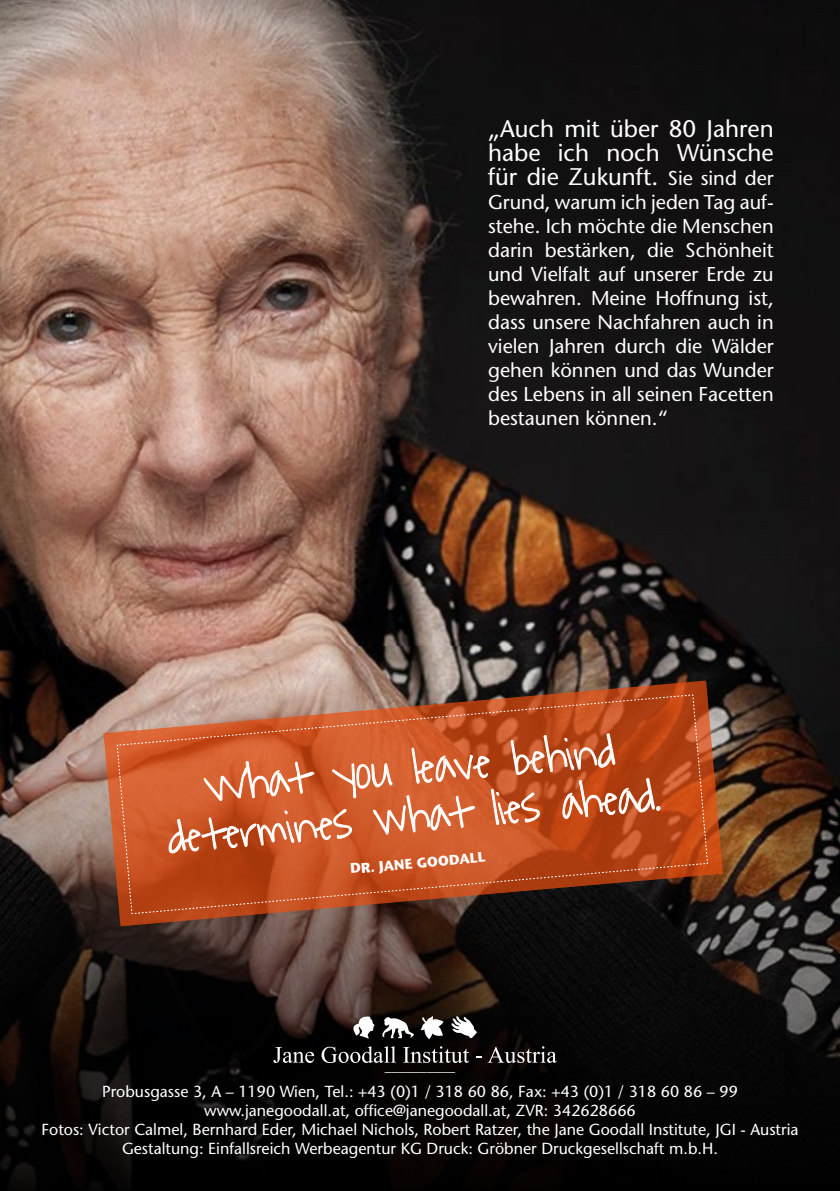
<style>
.page{position:relative;width:840px;height:1191px;background:#fff}
.page>*{position:absolute;margin:0;border:0;box-sizing:border-box;transform-origin:0 0}
.t1{font:48px/48px "Waitingforthe Sunrise";color:#fff;text-align:center}
.t2{font:500 24px/24px "Stone Sans Std";color:#fff;text-align:justify}
.t3{font:500 20px/24px "Stone Sans Std";color:#fff;text-align:justify}
.t4{font:500 16px/19.2px "Stone Sans Std";color:#fff;text-align:center}
.t5{font:700 14px "Stone Sans Std";color:#fff}
.s1{font-size:20px}
</style>
<div class="page">
<img style="left:0;top:0;width:839px;height:646px">
<svg style="left:0;top:646px;width:839px;height:545px;background:#231b18"></svg>
<img style="left:103px;top:680px;width:619px;height:246px">
<svg style="left:116px;top:694px;width:592px;height:220px;background:#bb5931"></svg>
<svg style="left:352px;top:1016px;width:124px;height:23px"></svg>
<svg style="left:273px;top:1047px;width:41px;height:16px"></svg>
<svg style="left:321px;top:1046px;width:75px;height:17px"></svg>
<svg style="left:403px;top:1046px;width:66px;height:17px"></svg>
<svg style="left:475px;top:1056px;width:6px;height:2px"></svg>
<svg style="left:487px;top:1046px;width:69px;height:17px"></svg>
<h2 class="t2" style="left:488px;top:116px;width:287px">„Auch mit über 80 Jahren habe ich noch Wünsche für die Zukunft. <span class="s1">Sie sind der</span></h2>
<p class="t3" style="left:488px;top:190px;width:287px">Grund, warum ich jeden Tag auf&shy;stehe. Ich möchte die Menschen darin bestärken, die Schönheit und Vielfalt auf unserer Erde zu bewahren. Meine Hoffnung ist, dass unsere Nachfahren auch in vielen Jahren durch die Wälder gehen können und das Wunder des Lebens in all seinen Facetten bestaunen können.“</p>
<h1 class="t1" style="left:161px;top:765px;width:495px;rotate:-5deg">What you leave behind determines what lies ahead.</h1>
<p class="t5" style="left:349px;top:860px;width:137px;rotate:-5deg">DR. JANE GOODALL</p>
<p class="t5" style="left:385px;top:1058px;width:71px">__________</p>
<p class="t4" style="left:41px;top:1081px;width:758px">Probusgasse 3, A – 1190 Wien, Tel.: +43 (0)1 / 318 60 86, Fax: +43 (0)1 / 318 60 86 – 99 www.janegoodall.at, office@janegoodall.at, ZVR: 342628666<br>Fotos: Victor Calmel, Bernhard Eder, Michael Nichols, Robert Ratzer, the Jane Goodall Institute, JGI - Austria Gestaltung: Einfallsreich Werbeagentur KG Druck: Gröbner Druckgesellschaft m.b.H.</p>
</div>
